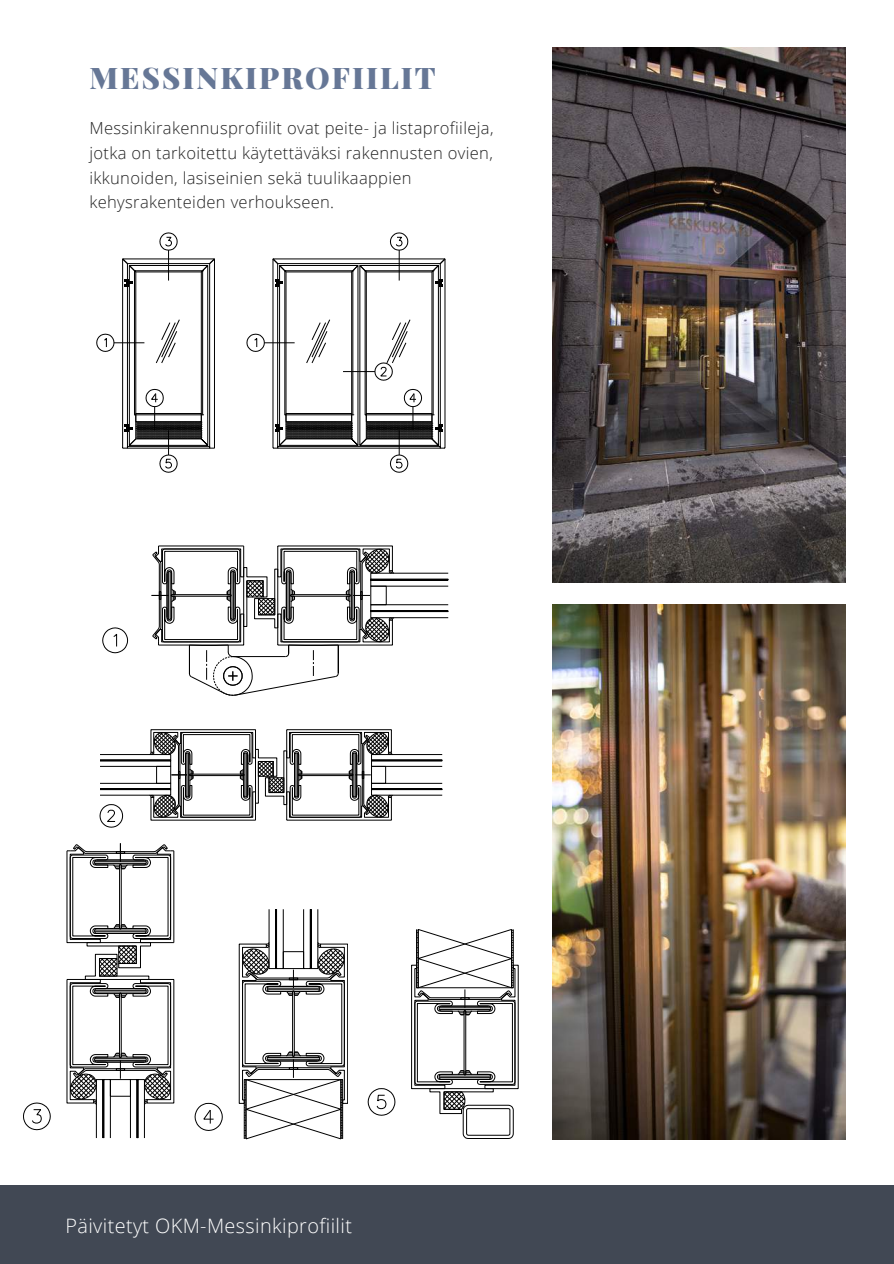
<style>
.page{position:relative;width:894px;height:1264px;background:#fff}
.page>*{position:absolute;margin:0;border:0;box-sizing:border-box;transform-origin:0 0}
.t1{font:900 29.85px "Playfair Display";letter-spacing:.07em;color:#667796}
.t2{font:300 19.8px "Open Sans";letter-spacing:.02em;color:#fff}
.t3{font:300 16.5px/24.8px "Open Sans";letter-spacing:.02em;color:#222}
</style>
<div class="page">
<img style="left:552px;top:48px;width:293px;height:535px">
<img style="left:552px;top:604px;width:293px;height:535px">
<div style="left:0;top:1184px;width:893px;height:79px;background:#414854"></div>
<svg style="left:99px;top:729px;width:343px;height:98px"></svg>
<svg style="left:390px;top:233px;width:18px;height:18px"></svg>
<svg style="left:121px;top:257px;width:94px;height:215px"></svg>
<hr style="left:399px;top:250px;width:1px;height:30px;background:#000">
<svg style="left:159px;top:233px;width:19px;height:18px"></svg>
<hr style="left:168px;top:250px;width:1px;height:30px;background:#000">
<svg style="left:96px;top:333px;width:19px;height:19px"></svg>
<hr style="left:114px;top:342px;width:30px;height:1px;background:#000">
<svg style="left:271px;top:257px;width:175px;height:215px"></svg>
<hr style="left:343px;top:371px;width:32px;height:1px;background:#000">
<svg style="left:246px;top:333px;width:19px;height:19px"></svg>
<hr style="left:264px;top:342px;width:30px;height:1px;background:#000">
<svg style="left:151px;top:545px;width:297px;height:151px"></svg>
<svg style="left:102px;top:627px;width:26px;height:26px"></svg>
<svg style="left:238px;top:909px;width:110px;height:230px"></svg>
<div style="left:244px;top:1079px;width:2px;height:60px;border:1px solid #000"></div>
<div style="left:340px;top:1079px;width:3px;height:60px;border:1px solid #000"></div>
<svg style="left:195px;top:1102px;width:28px;height:29px"></svg>
<svg style="left:367px;top:1088px;width:28px;height:27px"></svg>
<svg style="left:411px;top:929px;width:107px;height:209px"></svg>
<svg style="left:66px;top:843px;width:108px;height:295px"></svg>
<svg style="left:23px;top:1102px;width:28px;height:28px"></svg>
<h1 class="t1" style="left:89px;top:57px;width:348px">MESSINKIPROFIILIT</h1>
<p class="t3" style="left:89px;top:115px;width:405px">Messinkirakennusprofiilit ovat peite- ja listaprofiileja, jotka on tarkoitettu käytettäväksi rakennusten ovien, ikkunoiden, lasiseinien sekä tuulikaappien kehysrakenteiden verhoukseen.</p>
<p class="t2" style="left:65px;top:1212px;width:288px">Päivitetyt OKM-Messinkiprofiilit</p>
</div>
